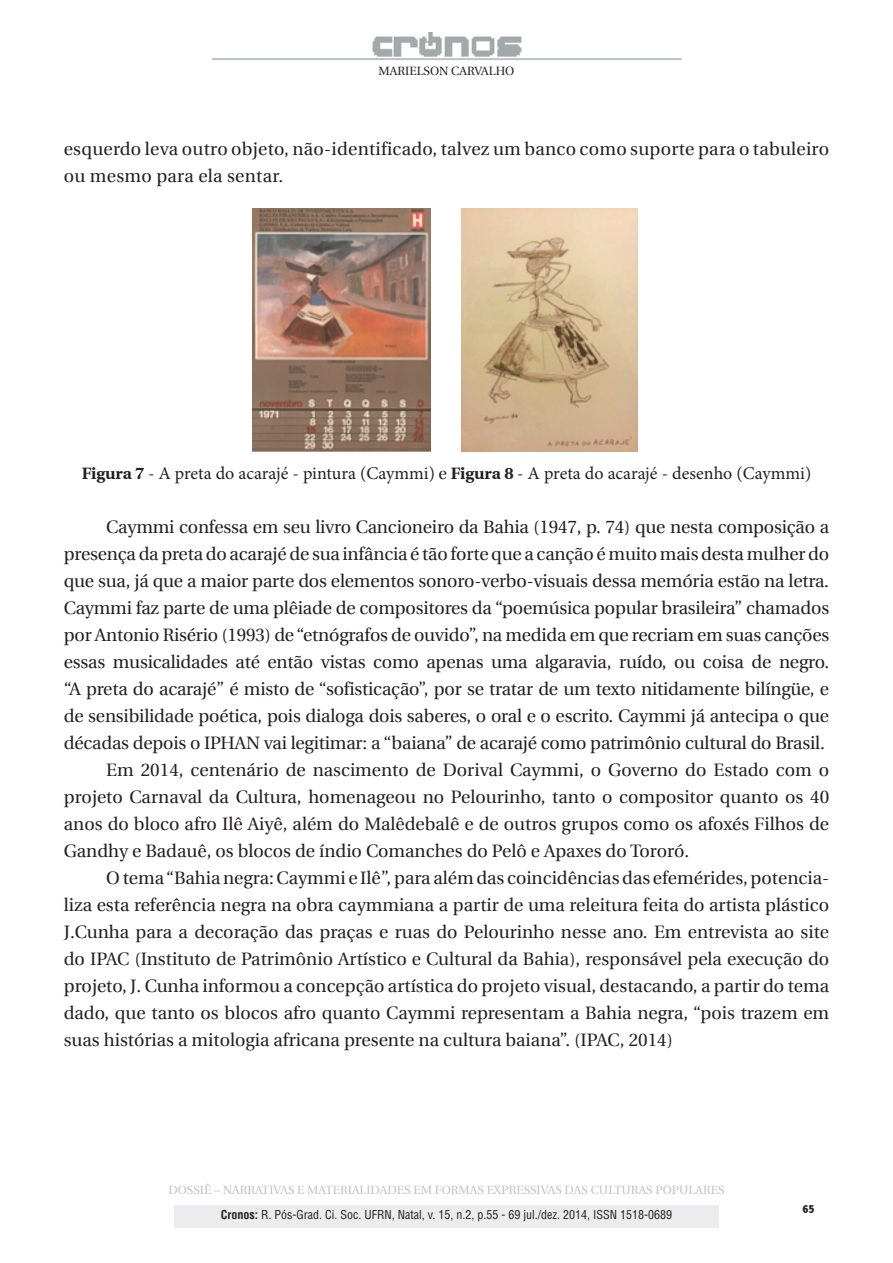
<style>
.page{position:relative;width:893px;height:1263px;background:#fff}
.page>*{position:absolute;margin:0;border:0;box-sizing:border-box;transform-origin:0 0}
.t1{font:18px/27px "Utopia";color:#231f20}
.t2{font:18px "Minion Pro";color:#231f20}
.t3{font:condensed 12px "Helvetica LT Std";color:#231f20}
.t4{font:12px "Utopia";color:#c1c2c4}
.t5{font:12px "Utopia";color:#231f20}
.t6{font:800 condensed 12px "Abadi";color:#231f20}
.s1{font-family:"Utopia";font-weight:700;font-size:16.5px}
.s2{font-family:"Utopia";font-size:16.5px}
.s3{font-weight:700}
</style>
<div class="page">
<img style="left:212px;top:32px;width:469px;height:28px">
<div style="left:174px;top:1205px;width:545px;height:22px;background:#ececee"></div>
<img style="left:253px;top:209px;width:178px;height:243px">
<img style="left:461px;top:209px;width:176px;height:243px">
<p class="t5" style="left:379px;top:64px;width:137px">MARIELSON CARVALHO</p>
<p class="t1" style="left:64px;top:135px;width:767px">esquerdo leva outro objeto, não-identificado, talvez um banco como suporte para o tabuleiro ou mesmo para ela sentar.</p>
<p class="t2" style="left:82px;top:461px;width:731px"><span class="s1">Figura 7</span> <span class="s2">-</span> A preta do acarajé - pintura (Caymmi) <span class="s2">e</span> <span class="s1">Figura 8</span> <span class="s2">-</span> A preta do acarajé - desenho (Caymmi)</p>
<p class="t1" style="left:106px;top:513px;width:724px">Caymmi confessa em seu livro Cancioneiro da Bahia (1947, p. 74) que nesta composição a</p>
<p class="t1" style="left:64px;top:540px;width:767px">presença da preta do acarajé de sua infância é tão forte que a canção é muito mais desta mulher do</p>
<p class="t1" style="left:64px;top:567px;width:767px">que sua, já que a maior parte dos elementos sonoro-verbo-visuais dessa memória estão na letra.</p>
<p class="t1" style="left:64px;top:594px;width:767px">Caymmi faz parte de uma plêiade de compositores da “poemúsica popular brasileira” chamados</p>
<p class="t1" style="left:64px;top:621px;width:767px">por Antonio Risério (1993) de “etnógrafos de ouvido”, na medida em que recriam em suas canções</p>
<p class="t1" style="left:64px;top:648px;width:767px">essas musicalidades até então vistas como apenas uma algaravia, ruído, ou coisa de negro.</p>
<p class="t1" style="left:64px;top:675px;width:767px">“A preta do acarajé” é misto de “sofisticação”, por se tratar de um texto nitidamente bilíngüe, e</p>
<p class="t1" style="left:64px;top:702px;width:767px">de sensibilidade poética, pois dialoga dois saberes, o oral e o escrito. Caymmi já antecipa o que</p>
<p class="t1" style="left:64px;top:729px;width:762px">décadas depois o IPHAN vai legitimar: a “baiana” de acarajé como patrimônio cultural do Brasil.</p>
<p class="t1" style="left:106px;top:756px;width:724px">Em 2014, centenário de nascimento de Dorival Caymmi, o Governo do Estado com o</p>
<p class="t1" style="left:64px;top:783px;width:767px">projeto Carnaval da Cultura, homenageou no Pelourinho, tanto o compositor quanto os 40</p>
<p class="t1" style="left:64px;top:810px;width:767px">anos do bloco afro Ilê Aiyê, além do Malêdebalê e de outros grupos como os afoxés Filhos de</p>
<p class="t1" style="left:64px;top:837px;width:627px">Gandhy e Badauê, os blocos de índio Comanches do Pelô e Apaxes do Tororó.</p>
<p class="t1" style="left:106px;top:864px;width:724px">O tema “Bahia negra: Caymmi e Ilê”, para além das coincidências das efemérides, potencia-</p>
<p class="t1" style="left:64px;top:891px;width:767px">liza esta referência negra na obra caymmiana a partir de uma releitura feita do artista plástico</p>
<p class="t1" style="left:64px;top:918px;width:767px">J.Cunha para a decoração das praças e ruas do Pelourinho nesse ano. Em entrevista ao site</p>
<p class="t1" style="left:64px;top:945px;width:767px">do IPAC (Instituto de Patrimônio Artístico e Cultural da Bahia), responsável pela execução do</p>
<p class="t1" style="left:64px;top:972px;width:767px">projeto, J. Cunha informou a concepção artística do projeto visual, destacando, a partir do tema</p>
<p class="t1" style="left:64px;top:999px;width:767px">dado, que tanto os blocos afro quanto Caymmi representam a Bahia negra, “pois trazem em</p>
<p class="t1" style="left:64px;top:1026px;width:611px">suas histórias a mitologia africana presente na cultura baiana”. (IPAC, 2014)</p>
<p class="t4" style="left:168px;top:1183px;width:558px">DOSSIÊ – NARRATIVAS E MATERIALIDADES EM FORMAS EXPRESSIVAS DAS CULTURAS POPULARES</p>
<p class="t3" style="left:221px;top:1207px;width:453px"><span class="s3">Cronos:</span> R. Pós-Grad. Ci. Soc. UFRN, Natal, v. 15, n.2, p.55 - 69 jul./dez. 2014, ISSN 1518-0689</p>
<p class="t6" style="left:802px;top:1202px;width:14px">65</p>
</div>
